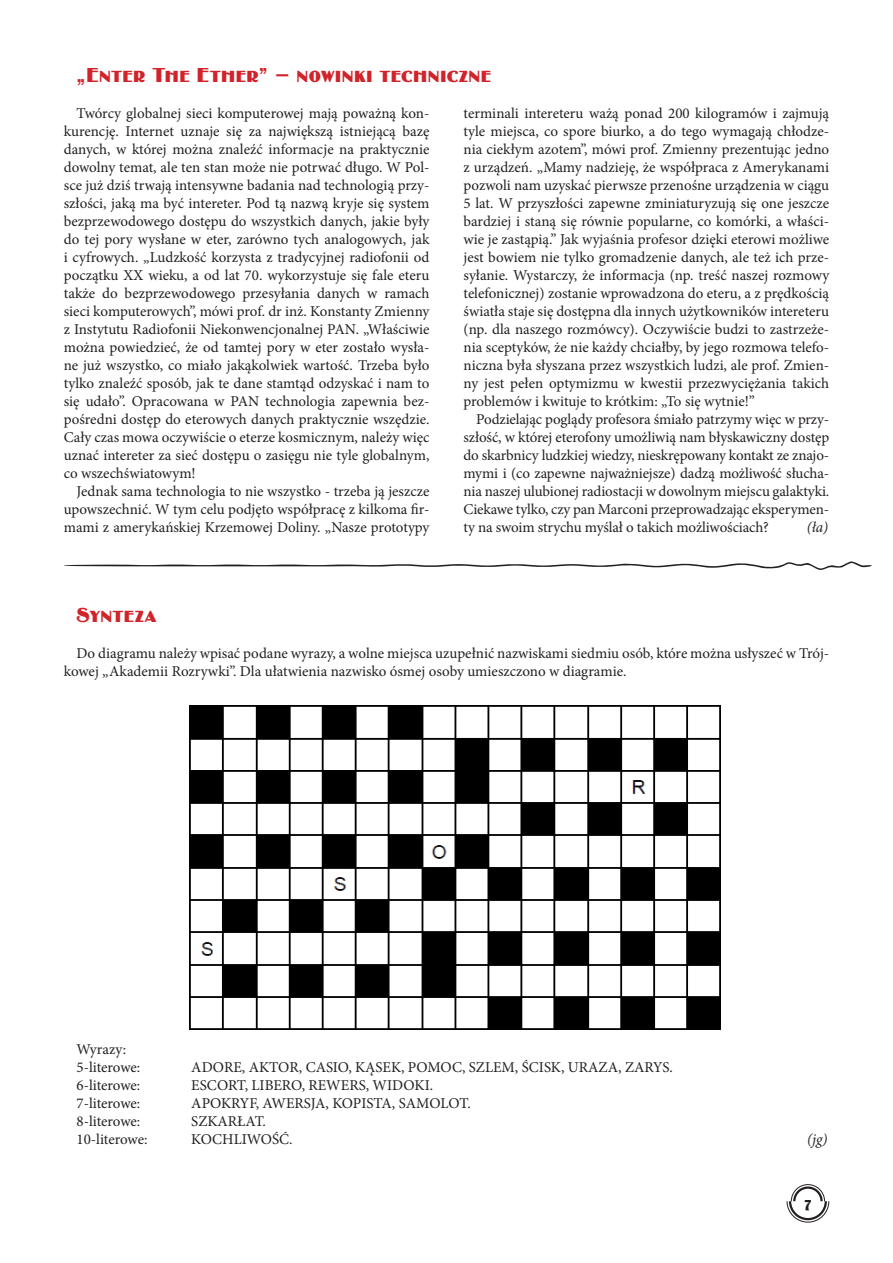
<style>
.page{position:relative;width:893px;height:1263px;background:#fff}
.page>*{position:absolute;margin:0;border:0;box-sizing:border-box;transform-origin:0 0}
.t1{font:21px "Binner SCDOT";letter-spacing:.045em;color:#d1232a}
.t2{font:15px/18px "Minion Pro";color:#231f20;text-align:justify}
.t3{font:italic 15px "Minion Pro";color:#231f20}
.t4{font:15px "Binner SCDOT";color:#231f20}
</style>
<div class="page">
<svg style="left:786px;top:1184px;width:44px;height:39px"></svg>
<img style="left:190px;top:705px;width:530px;height:324px">
<svg style="left:64px;top:561px;width:808px;height:9px"></svg>
<h1 class="t1" style="left:77px;top:63px;width:416px">„Enter The Ether” – nowinki techniczne</h1>
<p class="t2" style="left:64px;top:104px;width:367px;text-indent:13px">Twórcy globalnej sieci komputerowej mają poważną kon&shy;kurencję. Internet uznaje się za największą istniejącą bazę danych, w której można znaleźć informacje na praktycznie dowolny temat, ale ten stan może nie potrwać długo. W Pol&shy;sce już dziś trwają intensywne badania nad technologią przy&shy;szłości, jaką ma być intereter. Pod tą nazwą kryje się system bezprzewodowego dostępu do wszystkich danych, jakie były do tej pory wysłane w eter, zarówno tych analogowych, jak i cyfrowych. „Ludzkość korzysta z tradycyjnej radiofonii od początku XX wieku, a od lat 70. wykorzystuje się fale eteru także do bezprzewodowego przesyłania danych w ramach sieci komputerowych”, mówi prof. dr inż. Konstanty Zmienny z Instytutu Radiofonii Niekonwencjonalnej PAN. „Właściwie można powiedzieć, że od tamtej pory w eter zostało wysła&shy;ne już wszystko, co miało jakąkolwiek wartość. Trzeba było tylko znaleźć sposób, jak te dane stamtąd odzyskać i nam to się udało”. Opracowana w PAN technologia zapewnia bez&shy;pośredni dostęp do eterowych danych praktycznie wszędzie.<br>Cały czas mowa oczywiście o eterze kosmicznym, należy więc uznać intereter za sieć dostępu o zasięgu nie tyle globalnym, co wszechświatowym!</p>
<p class="t2" style="left:64px;top:482px;width:367px;text-indent:13px">Jednak sama technologia to nie wszystko - trzeba ją jeszcze upowszechnić. W tym celu podjęto współpracę z kilkoma fir&shy;mami z amerykańskiej Krzemowej Doliny. „Nasze prototypy</p>
<p class="t2" style="left:463px;top:104px;width:367px">terminali intereteru ważą ponad 200 kilogramów i zajmują tyle miejsca, co spore biurko, a do tego wymagają chłodze&shy;nia ciekłym azotem”, mówi prof. Zmienny prezentując jedno z urządzeń. „Mamy nadzieję, że współpraca z Amerykanami pozwoli nam uzyskać pierwsze przenośne urządzenia w ciągu 5 lat. W przyszłości zapewne zminiaturyzują się one jeszcze bardziej i staną się równie popularne, co komórki, a właści&shy;wie je zastąpią.” Jak wyjaśnia profesor dzięki eterowi możliwe jest bowiem nie tylko gromadzenie danych, ale też ich prze&shy;syłanie. Wystarczy, że informacja (np. treść naszej rozmowy telefonicznej) zostanie wprowadzona do eteru, a z prędkością światła staje się dostępna dla innych użytkowników intereteru (np. dla naszego rozmówcy). Oczywiście budzi to zastrzeże&shy;nia sceptyków, że nie każdy chciałby, by jego rozmowa telefo&shy;niczna była słyszana przez wszystkich ludzi, ale prof. Zmien&shy;ny jest pełen optymizmu w kwestii przezwyciężania takich problemów i kwituje to krótkim: „To się wytnie!”</p>
<p class="t2" style="left:463px;top:410px;width:367px;text-indent:13px">Podzielając poglądy profesora śmiało patrzymy więc w przy&shy;szłość, w której eterofony umożliwią nam błyskawiczny dostęp do skarbnicy ludzkiej wiedzy, nieskrępowany kontakt ze znajo&shy;mymi i (co zapewne najważniejsze) dadzą możliwość słucha&shy;nia naszej ulubionej radiostacji w dowolnym miejscu galaktyki.<br>Ciekawe tylko, czy pan Marconi przeprowadzając eksperymen&shy;ty na swoim strychu myślał o takich możliwościach?</p>
<p class="t3" style="left:807px;top:517px;width:23px">(ła)</p>
<h1 class="t1" style="left:77px;top:603px;width:81px">Synteza</h1>
<p class="t2" style="left:64px;top:644px;width:767px;text-indent:13px">Do diagramu należy wpisać podane wyrazy, a wolne miejsca uzupełnić nazwiskami siedmiu osób, które można usłyszeć w Trój&shy;kowej „Akademii Rozrywki”. Dla ułatwienia nazwisko ósmej osoby umieszczono w diagramie.</p>
<p class="t2" style="left:77px;top:1040px;width:65px">Wyrazy:<br>5-literowe:</p>
<p class="t2" style="left:191px;top:1058px;width:483px">ADORE, AKTOR, CASIO, KĄSEK, POMOC, SZLEM, ŚCISK, URAZA, ZARYS.</p>
<p class="t2" style="left:77px;top:1076px;width:65px">6-literowe:</p>
<p class="t2" style="left:191px;top:1076px;width:243px">ESCORT, LIBERO, REWERS, WIDOKI.</p>
<p class="t2" style="left:77px;top:1094px;width:65px">7-literowe:</p>
<p class="t2" style="left:191px;top:1094px;width:281px">APOKRYF, AWERSJA, KOPISTA, SAMOLOT.</p>
<p class="t2" style="left:77px;top:1112px;width:65px">8-literowe:</p>
<p class="t2" style="left:191px;top:1112px;width:76px">SZKARŁAT.</p>
<p class="t2" style="left:77px;top:1130px;width:72px">10-literowe:</p>
<p class="t2" style="left:191px;top:1130px;width:103px">KOCHLIWOŚĆ.</p>
<p class="t3" style="left:807px;top:1129px;width:22px">(jg)</p>
<p class="t4" style="left:805px;top:1194px;width:8px">7</p>
</div>
